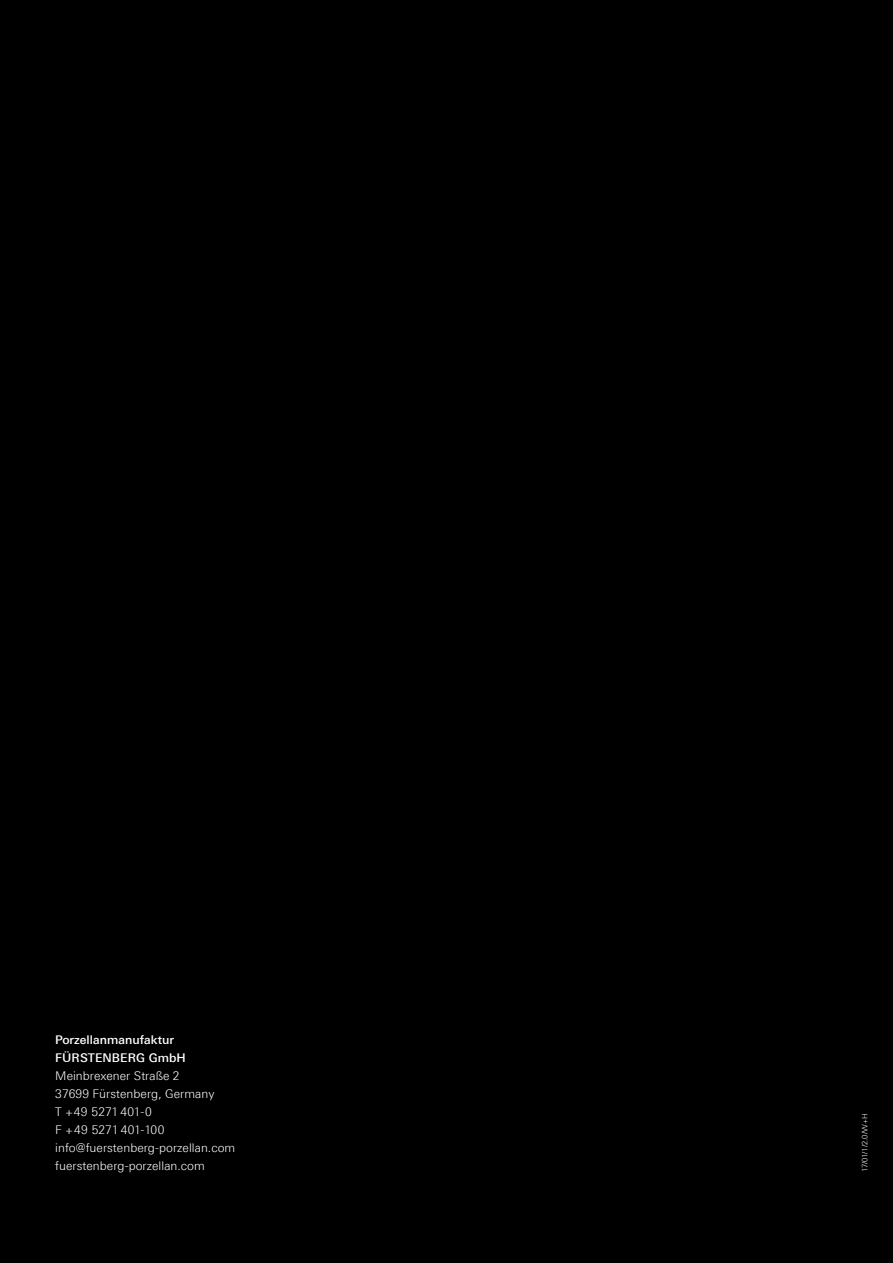
<style>
.page{position:relative;width:893px;height:1263px;background:#000}
.page>*{position:absolute;margin:0;border:0;box-sizing:border-box;transform-origin:0 0}
.t1{font:300 12px/18px "Univers Lino For PMF";letter-spacing:.005em;color:#fff}
.t2{font:500 12px/18px "Univers Lino For PMF";letter-spacing:.005em;color:#fff}
.t3{font:300 7.5px "Univers Lino For PMF";color:#fff}
</style>
<div class="page">
<p class="t2" style="left:55px;top:1031px;width:132px">Porzellanmanufaktur<br>FÜRSTENBERG GmbH</p>
<p class="t1" style="left:55px;top:1067px;width:182px">Meinbrexener Straße 2<br>37699 Fürstenberg, Germany<br>T +49 5271 401-0<br>F +49 5271 401-100 info@fuerstenberg-porzellan.com fuerstenberg-porzellan.com</p>
<p class="t3" style="left:860px;top:1172px;width:60px;rotate:-90deg">17/01/1/2.0/W+H</p>
</div>
